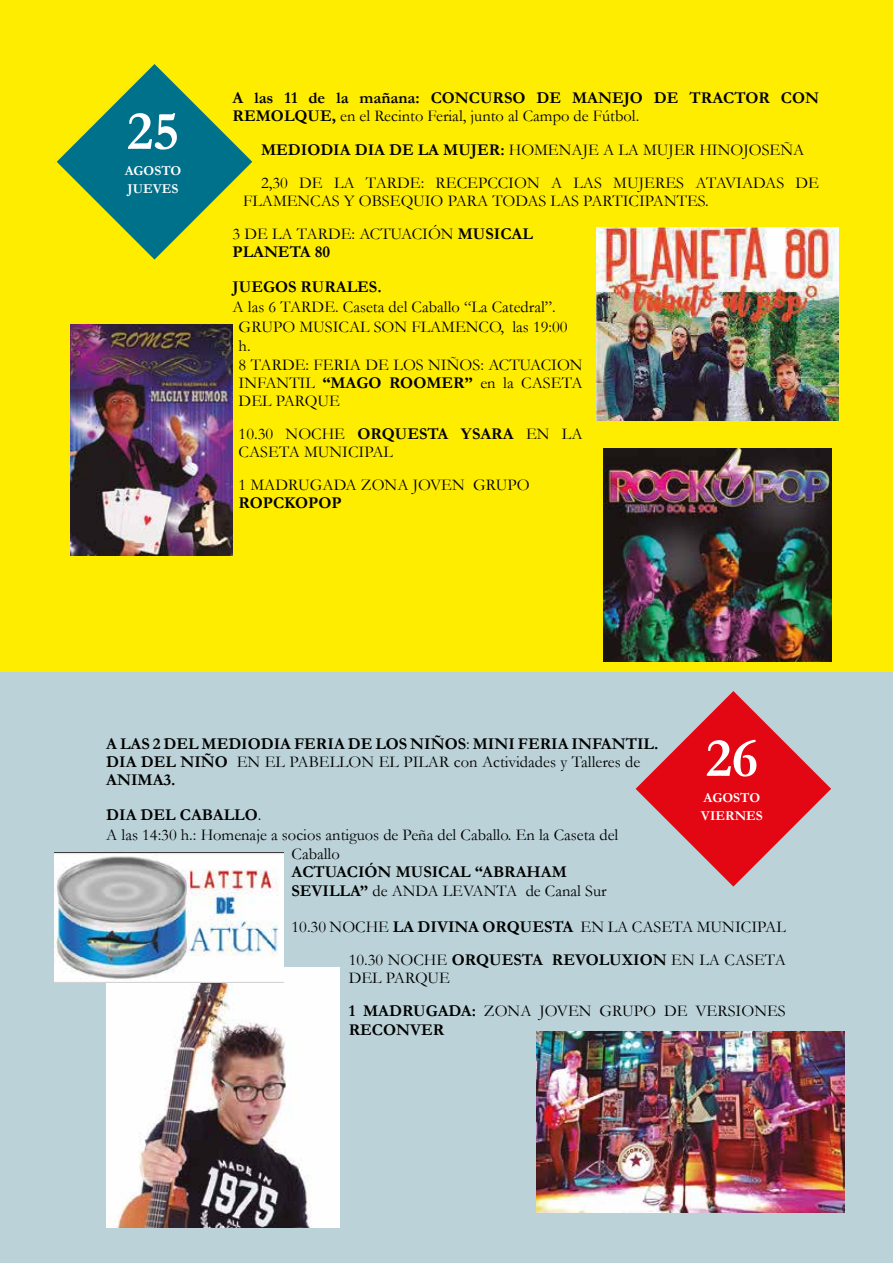
<style>
.page{position:relative;width:893px;height:1263px;background:#fff}
.page>*{position:absolute;margin:0;border:0;box-sizing:border-box;transform-origin:0 0}
.t1{font:700 55.65px "Garamond";color:#fff}
.t2{font:16.5px/33.2px "Garamond";color:#000}
.t3{font:700 16.5px/18.1px "Garamond";color:#000}
.t4{font:700 13.65px/18.9px "Garamond";color:#fff}
.s1{font-weight:400}
.s2{font-weight:700}
</style>
<div class="page">
<div style="left:0;top:0;width:893px;height:673px;background:#ffed00"></div>
<svg style="left:57px;top:64px;width:195px;height:196px"></svg>
<img style="left:70px;top:325px;width:163px;height:230px">
<img style="left:604px;top:449px;width:227px;height:213px">
<img style="left:596px;top:227px;width:243px;height:193px">
<div style="left:0;top:673px;width:893px;height:590px;background:#bbd2d8"></div>
<img style="left:536px;top:1031px;width:308px;height:181px">
<svg style="left:636px;top:691px;width:195px;height:195px"></svg>
<img style="left:106px;top:968px;width:234px;height:259px">
<img style="left:54px;top:852px;width:230px;height:130px">
<h1 class="t1" style="left:127px;top:94px;width:54px">25</h1>
<p class="t4" style="left:125px;top:161px;width:58px">AGOSTO<br>JUEVES</p>
<p class="t3" style="left:233px;top:89px;width:588px">A las 11 de la mañana: CONCURSO DE MANEJO DE TRACTOR CON<br>REMOLQUE, <span class="s1">en el Recinto Ferial, junto al Campo de Fútbol.</span></p>
<p class="t2" style="left:261px;top:132px;width:559px"><span class="s2">MEDIODIA DIA DE LA MUJER:</span> HOMENAJE A LA MUJER HINOJOSEÑA<br>2,30 DE LA TARDE: RECEPCCION A LAS MUJERES ATAVIADAS DE</p>
<p class="t2" style="left:233px;top:184px;width:478px;text-indent:10px">FLAMENCAS Y OBSEQUIO PARA TODAS LAS PARTICIPANTES.<br>3 DE LA TARDE: ACTUACIÓN <span class="s2">MUSICAL</span></p>
<p class="t3" style="left:233px;top:235px;width:151px;line-height:34.8px">PLANETA 80<br>JUEGOS RURALES.</p>
<p class="t2" style="left:239px;top:296px;width:330px;line-height:19.8px;text-indent:-6px">A las 6 TARDE. Caseta del Caballo “La Catedral”.<br>GRUPO MUSICAL SON FLAMENCO, las 19:00 h.</p>
<p class="t2" style="left:239px;top:355px;width:345px;line-height:18.1px;text-align:justify">8 TARDE: FERIA DE LOS NIÑOS: ACTUACION INFANTIL <span class="s2">“MAGO ROOMER”</span> en la CASETA DEL PARQUE</p>
<p class="t2" style="left:239px;top:424px;width:345px;line-height:18.1px">10.30 NOCHE <span class="s2">ORQUESTA YSARA</span> EN LA<br>CASETA MUNICIPAL</p>
<p class="t2" style="left:239px;top:468px;width:293px">1 MADRUGADA ZONA JOVEN GRUPO</p>
<p class="t3" style="left:239px;top:494px;width:105px">ROPCKOPOP</p>
<p class="t3" style="left:106px;top:734px;width:554px">A LAS 2 DEL MEDIODIA FERIA DE LOS NIÑOS<span class="s1">:</span> MINI FERIA INFANTIL.<br>DIA DEL NIÑO <span class="s1">EN EL PABELLON EL PILAR con Actividades y Talleres de<br></span>ANIMA3.</p>
<p class="t3" style="left:106px;top:805px;width:157px">DIA DEL CABALLO<span class="s1">.</span></p>
<p class="t2" style="left:106px;top:817px;width:513px">A las 14:30 h.: Homenaje a socios antiguos de Peña del Caballo. En la Caseta del</p>
<p class="t2" style="left:291px;top:837px;width:50px">Caballo</p>
<p class="t3" style="left:291px;top:863px;width:317px">ACTUACIÓN MUSICAL “ABRAHAM<br>SEVILLA” <span class="s1">de ANDA LEVANTA de Canal Sur</span></p>
<p class="t2" style="left:291px;top:910px;width:496px;text-align:right">10.30 NOCHE <span class="s2">LA DIVINA ORQUESTA</span> EN LA CASETA MUNICIPAL<br>10.30 NOCHE <span class="s2">ORQUESTA REVOLUXION</span> EN LA CASETA</p>
<p class="t2" style="left:349px;top:961px;width:439px">DEL PARQUE<br><span class="s2">1 MADRUGADA:</span> ZONA JOVEN GRUPO DE VERSIONES</p>
<p class="t3" style="left:349px;top:1020px;width:97px">RECONVER</p>
<h1 class="t1" style="left:706px;top:720px;width:54px">26</h1>
<p class="t4" style="left:701px;top:788px;width:63px">AGOSTO<br>VIERNES</p>
</div>
